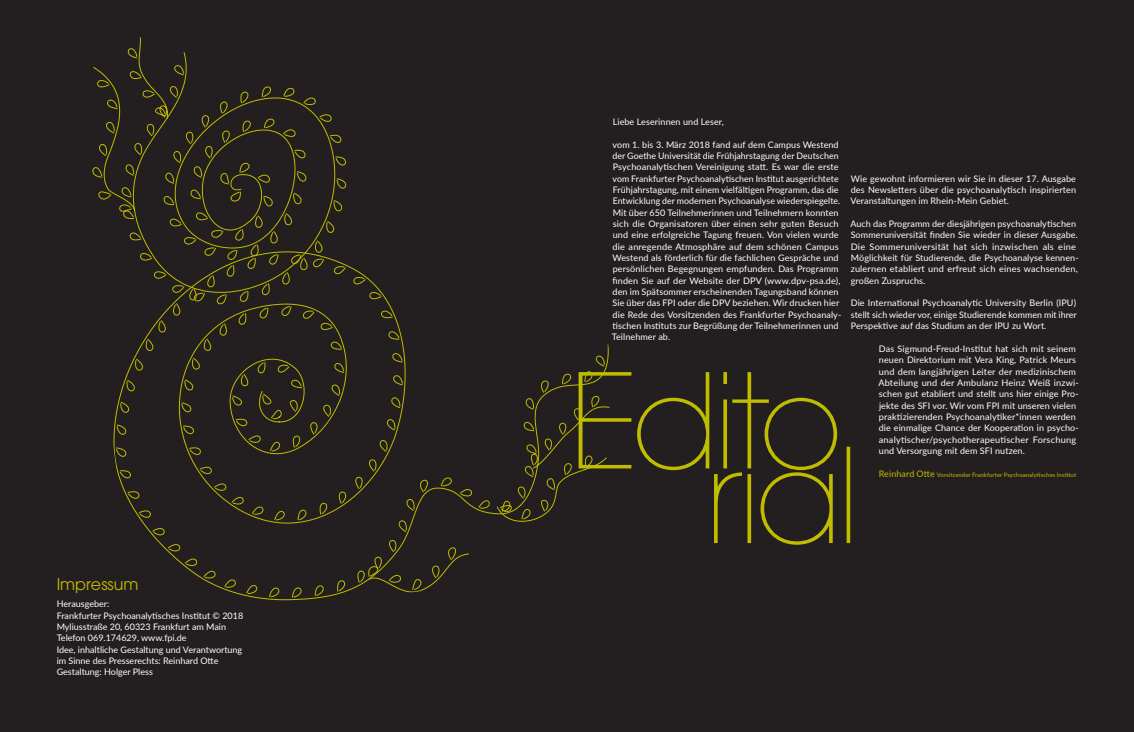
<style>
.page{position:relative;width:1134px;height:732px;background:#fff}
.page>*{position:absolute;margin:0;border:0;box-sizing:border-box;transform-origin:0 0}
.t1{font:16px "Avant Garde";color:#c0bc00}
.t2{font:9px/11.3px "Lato";letter-spacing:.01em;color:#fff}
.t3{font:6px "Lato";letter-spacing:.01em;color:#c0bc00}
.s1{font-size:9px}
</style>
<div class="page">
<div style="left:0;top:0;width:567px;height:731px;background:#231f20"></div>
<div style="left:567px;top:0;width:567px;height:731px;background:#231f20"></div>
<svg style="left:92px;top:37px;width:517px;height:555px"></svg>
<svg style="left:579px;top:372px;width:271px;height:172px"></svg>
<h1 class="t1" style="left:57px;top:574px;width:83px">Impressum</h1>
<p class="t2" style="left:57px;top:597px;width:188px">Herausgeber:<br>Frankfurter Psychoanalytisches Institut © 2018<br>Myliusstraße 20, 60323 Frankfurt am Main Telefon 069.174629, www.fpi.de<br>Idee, inhaltliche Gestaltung und Verantwortung im Sinne des Presserechts: Reinhard Otte Gestaltung: Holger Pless</p>
<p class="t2" style="left:613px;top:115px;width:113px">Liebe Leserinnen und Leser,</p>
<p class="t2" style="left:612px;top:138px;width:231px">vom 1. bis 3. März 2018 fand auf dem Campus Westend der Goethe Universität die Frühjahrstagung der Deutschen Psychoanalytischen Vereinigung statt. Es war die erste vom Frankfurter Psychoanalytischen Institut ausgerichtete Frühjahrstagung, mit einem vielfältigen Programm, das die Entwicklung der modernen Psychoanalyse wiederspiegelte.<br>Mit über 650 Teilnehmerinnen und Teilnehmern konnten sich die Organisatoren über einen sehr guten Besuch und eine erfolgreiche Tagung freuen. Von vielen wurde die anregende Atmosphäre auf dem schönen Campus Westend als förderlich für die fachlichen Gespräche und persönlichen Begegnungen empfunden. Das Programm finden Sie auf der Website der DPV (www.dpv-psa.de), den im Spätsommer erscheinenden Tagungsband können Sie über das FPI oder die DPV beziehen. Wir drucken hier die Rede des Vorsitzenden des Frankfurter Psychoanaly&shy;tischen Instituts zur Begrüßung der Teilnehmerinnen und Teilnehmer ab.</p>
<p class="t2" style="left:850px;top:172px;width:227px;text-align:justify">Wie gewohnt informieren wir Sie in dieser 17. Ausgabe des Newsletters über die psychoanalytisch inspirierten Veranstaltungen im Rhein-Mein Gebiet.</p>
<p class="t2" style="left:850px;top:217px;width:230px">Auch das Programm der diesjährigen psychoanalytischen Sommeruniversität finden Sie wieder in dieser Ausgabe.<br>Die Sommeruniversität hat sich inzwischen als eine Möglichkeit für Studierende, die Psychoanalyse kennen&shy;zulernen etabliert und erfreut sich eines wachsenden, großen Zuspruchs.</p>
<p class="t2" style="left:851px;top:297px;width:227px;text-align:justify">Die International Psychoanalytic University Berlin (IPU) stellt sich wieder vor, einige Studierende kommen mit ihrer Perspektive auf das Studium an der IPU zu Wort.</p>
<p class="t2" style="left:878px;top:342px;width:202px">Das Sigmund-Freud-Institut hat sich mit seinem neuen Direktorium mit Vera King, Patrick Meurs und dem langjährigen Leiter der medizinischem Abteilung und der Ambulanz Heinz Weiß inzwi&shy;schen gut etabliert und stellt uns hier einige Pro&shy;jekte des SFI vor. Wir vom FPI mit unseren vielen praktizierenden Psychoanalytiker*innen werden die einmalige Chance der Kooperation in psycho&shy;analytischer/psychotherapeutischer Forschung und Versorgung mit dem SFI nutzen.</p>
<p class="t3" style="left:879px;top:470px;width:199px"><span class="s1">Reinhard Otte</span> Vorsitzender Frankfurter Psychoanalytisches Institut</p>
</div>
